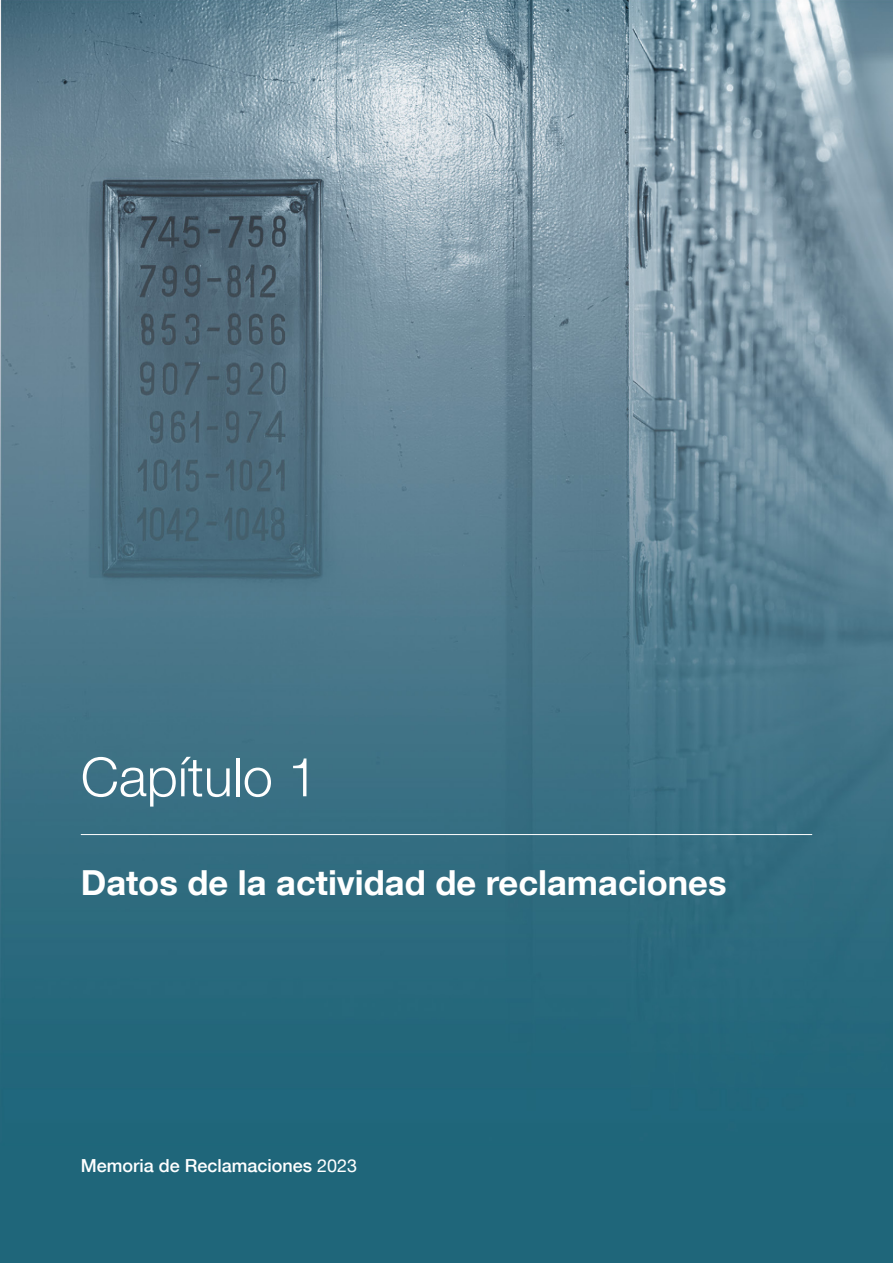
<style>
.page{position:relative;width:893px;height:1263px;background:#fff}
.page>*{position:absolute;margin:0;border:0;box-sizing:border-box;transform-origin:0 0}
.t1{font:300 54px "Bd E Neue Helvetica";color:#fff}
.Título_capitulo_portadilla{font:700 34.5px "Bd E Neue Helvetica";color:#fff}
.t2{font:500 18px "Bd E Neue Helvetica";color:#fff}
.s1{font-weight:400}
</style>
<div class="page">
<img style="left:0;top:0;width:893px;height:1263px">
<hr style="left:81px;top:834px;width:731px;height:1px;background:#fff">
<h1 class="t1" style="left:81px;top:744px;width:239px">Capítulo 1</h1>
<h2 class="Título_capitulo_portadilla" style="left:81px;top:860px;width:647px">Datos de la actividad de reclamaciones</h2>
<p class="t2" style="left:81px;top:1154px;width:278px">Memoria de Reclamaciones <span class="s1">2023</span></p>
</div>
